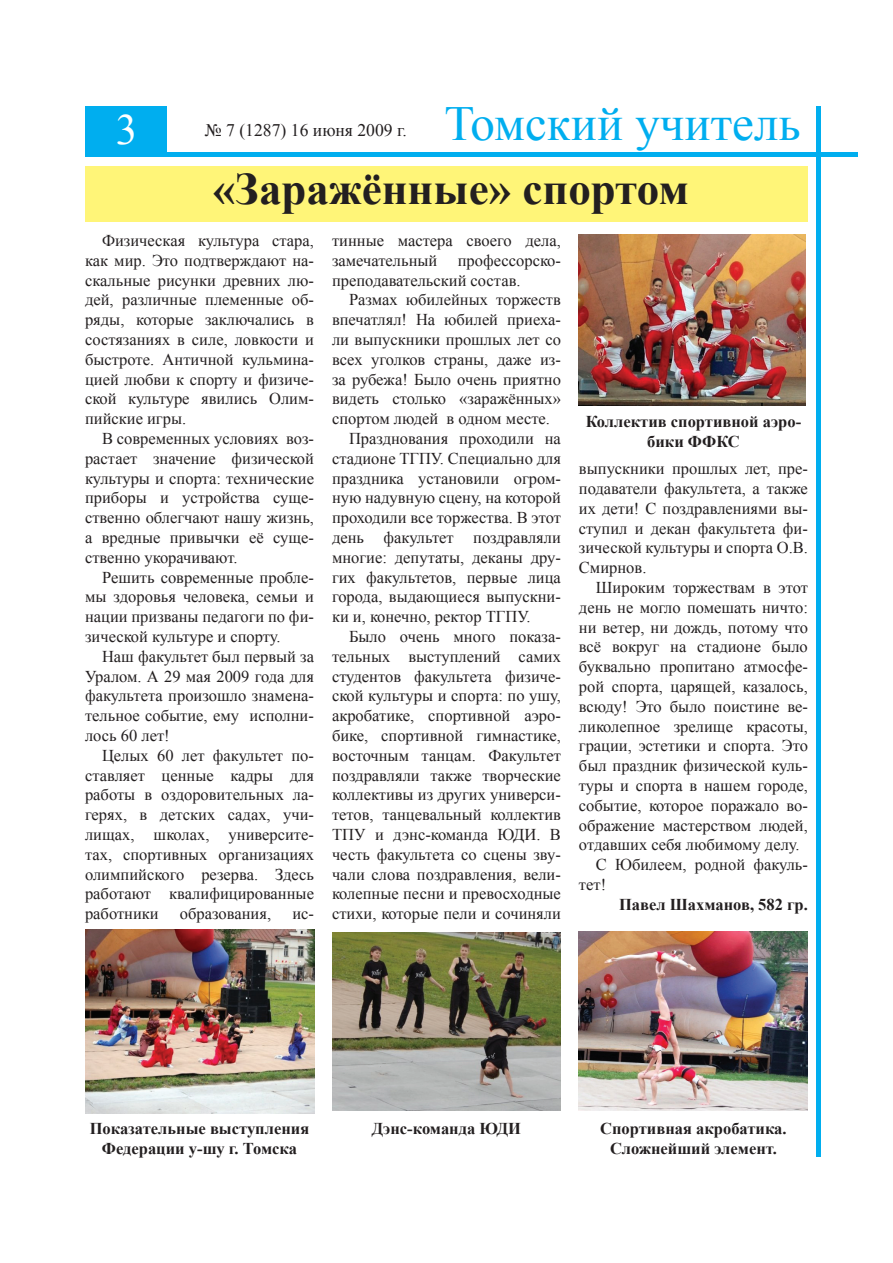
<style>
.page{position:relative;width:893px;height:1263px;background:#fff}
.page>*{position:absolute;margin:0;border:0;box-sizing:border-box;transform-origin:0 0}
.t1{font:49.05px "Times New Roman";color:#00aeef}
.t2{font:700 45px "Times New Roman";color:#231f20}
.t3{font:43.2px "Times New Roman";color:#fff}
.t4{font:17.7px "Times New Roman";color:#231f20}
.t5{font:16.5px/19.8px "Times New Roman";color:#231f20;text-align:justify}
.t6{font:700 16.5px/19.8px "Times New Roman";color:#231f20;text-align:center}
</style>
<div class="page">
<hr style="left:85px;top:152px;width:773px;height:4px;background:#00aeef">
<div style="left:85px;top:106px;width:82px;height:50px;background:#00aeef"></div>
<div style="left:85px;top:166px;width:723px;height:56px;background:#fff578"></div>
<img style="left:579px;top:235px;width:227px;height:171px">
<img style="left:85px;top:929px;width:229px;height:184px">
<img style="left:332px;top:932px;width:229px;height:179px">
<img style="left:579px;top:932px;width:229px;height:179px">
<hr style="left:817px;top:106px;width:4px;height:1051px;background:#00aeef">
<h3 class="t3" style="left:116px;top:101px;width:23px">3</h3>
<p class="t4" style="left:205px;top:118px;width:203px">№ 7 (1287) 16 июня 2009 г.</p>
<h1 class="t1" style="left:444px;top:91px;width:358px">Томский учитель</h1>
<h2 class="t2" style="left:213px;top:158px;width:478px">«Заражённые» спортом</h2>
<p class="t5" style="left:85px;top:230px;width:230px;text-indent:17px">Физическая культура стара, как мир. Это подтверждают на&shy;скальные рисунки древних лю&shy;дей, различные племенные об&shy;ряды, которые заключались в состязаниях в силе, ловкости и быстроте. Античной кульмина&shy;цией любви к спорту и физиче&shy;ской культуре явились Олим&shy;пийские игры.</p>
<p class="t5" style="left:85px;top:428px;width:230px;text-indent:17px">В современных условиях воз&shy;растает значение физической культуры и спорта: технические приборы и устройства суще&shy;ственно облегчают нашу жизнь, а вредные привычки её суще&shy;ственно укорачивают.</p>
<p class="t5" style="left:85px;top:567px;width:230px;text-indent:17px">Решить современные пробле&shy;мы здоровья человека, семьи и нации призваны педагоги по фи&shy;зической культуре и спорту.</p>
<p class="t5" style="left:85px;top:646px;width:230px;text-indent:17px">Наш факультет был первый за Уралом. А 29 мая 2009 года для факультета произошло знамена&shy;тельное событие, ему исполни&shy;лось 60 лет!</p>
<p class="t5" style="left:85px;top:745px;width:230px;text-indent:17px">Целых 60 лет факультет по&shy;ставляет ценные кадры для работы в оздоровительных ла&shy;герях, в детских садах, учи&shy;лищах, школах, университе&shy;тах, спортивных организациях олимпийского резерва. Здесь работают квалифицированные работники</p>
<p class="t5" style="left:180px;top:903px;width:93px">образования,</p>
<p class="t5" style="left:292px;top:903px;width:23px">ис-</p>
<p class="t5" style="left:332px;top:230px;width:230px">тинные мастера своего дела, замечательный профессорско&shy;преподавательский состав.</p>
<p class="t5" style="left:349px;top:290px;width:213px">Размах юбилейных торжеств</p>
<p class="t5" style="left:332px;top:309px;width:230px">впечатлял! На юбилей приеха-</p>
<p class="t5" style="left:332px;top:329px;width:230px">ли выпускники прошлых лет со</p>
<p class="t5" style="left:332px;top:349px;width:230px">всех уголков страны, даже из-</p>
<p class="t5" style="left:332px;top:369px;width:230px">за рубежа! Было очень приятно</p>
<p class="t5" style="left:332px;top:389px;width:230px">видеть столько «заражённых»</p>
<p class="t5" style="left:332px;top:408px;width:220px">спортом людей в одном месте.</p>
<p class="t5" style="left:349px;top:428px;width:213px">Празднования проходили на</p>
<p class="t5" style="left:332px;top:448px;width:230px">стадионе ТГПУ. Специально для</p>
<p class="t5" style="left:332px;top:468px;width:230px">праздника установили огром-</p>
<p class="t5" style="left:332px;top:488px;width:230px">ную надувную сцену, на которой</p>
<p class="t5" style="left:332px;top:507px;width:230px">проходили все торжества. В этот</p>
<p class="t5" style="left:332px;top:527px;width:230px">день факультет поздравляли</p>
<p class="t5" style="left:332px;top:547px;width:230px">многие: депутаты, деканы дру-</p>
<p class="t5" style="left:332px;top:567px;width:230px">гих факультетов, первые лица</p>
<p class="t5" style="left:332px;top:587px;width:230px">города, выдающиеся выпускни-</p>
<p class="t5" style="left:332px;top:606px;width:200px">ки и, конечно, ректор ТГПУ.</p>
<p class="t5" style="left:349px;top:626px;width:213px">Было очень много показа-</p>
<p class="t5" style="left:332px;top:646px;width:230px">тельных выступлений самих</p>
<p class="t5" style="left:332px;top:666px;width:230px">студентов факультета физиче-</p>
<p class="t5" style="left:332px;top:686px;width:230px">ской культуры и спорта: по ушу,</p>
<p class="t5" style="left:332px;top:705px;width:230px">акробатике, спортивной аэро-</p>
<p class="t5" style="left:332px;top:725px;width:230px">бике, спортивной гимнастике,</p>
<p class="t5" style="left:332px;top:745px;width:230px">восточным танцам. Факультет</p>
<p class="t5" style="left:332px;top:765px;width:230px">поздравляли также творческие</p>
<p class="t5" style="left:332px;top:785px;width:230px">коллективы из других универси-</p>
<p class="t5" style="left:332px;top:804px;width:230px">тетов, танцевальный коллектив</p>
<p class="t5" style="left:332px;top:824px;width:230px">ТПУ и дэнс-команда ЮДИ. В</p>
<p class="t5" style="left:332px;top:844px;width:230px">честь факультета со сцены зву-</p>
<p class="t5" style="left:332px;top:864px;width:230px">чали слова поздравления, вели-</p>
<p class="t5" style="left:332px;top:884px;width:230px">колепные песни и превосходные</p>
<p class="t5" style="left:332px;top:903px;width:230px">стихи, которые пели и сочиняли</p>
<p class="t6" style="left:586px;top:411px;width:217px">Коллектив спортивной аэро&shy;бики ФФКС</p>
<p class="t5" style="left:579px;top:459px;width:230px">выпускники прошлых лет, пре&shy;подаватели факультета, а также их дети! С поздравлениями вы&shy;ступил и декан факультета фи&shy;зической культуры и спорта О.В.<br>Смирнов.</p>
<p class="t5" style="left:596px;top:577px;width:213px">Широким торжествам в этот</p>
<p class="t5" style="left:579px;top:597px;width:230px">день не могло помешать ничто:</p>
<p class="t5" style="left:579px;top:617px;width:230px">ни ветер, ни дождь, потому что</p>
<p class="t5" style="left:579px;top:637px;width:230px">всё вокруг на стадионе было</p>
<p class="t5" style="left:579px;top:657px;width:230px">буквально пропитано атмосфе-</p>
<p class="t5" style="left:579px;top:676px;width:230px">рой спорта, царящей, казалось,</p>
<p class="t5" style="left:579px;top:696px;width:230px">всюду! Это было поистине ве-</p>
<p class="t5" style="left:579px;top:716px;width:230px">ликолепное зрелище красоты,</p>
<p class="t5" style="left:579px;top:736px;width:230px">грации, эстетики и спорта. Это</p>
<p class="t5" style="left:579px;top:756px;width:230px">был праздник физической куль-</p>
<p class="t5" style="left:579px;top:775px;width:230px">туры и спорта в нашем городе,</p>
<p class="t5" style="left:579px;top:795px;width:230px">событие, которое поражало во-</p>
<p class="t5" style="left:579px;top:815px;width:230px">ображение мастерством людей,</p>
<p class="t5" style="left:579px;top:835px;width:222px">отдавших себя любимому делу.</p>
<p class="t5" style="left:596px;top:855px;width:213px">С Юбилеем, родной факуль-</p>
<p class="t5" style="left:579px;top:874px;width:29px">тет!</p>
<p class="t6" style="left:619px;top:894px;width:190px">Павел Шахманов, 582 гр.</p>
<p class="t6" style="left:90px;top:1118px;width:221px">Показательные выступления<br>Федерации у-шу г. Томска</p>
<p class="t6" style="left:372px;top:1118px;width:151px">Дэнс-команда ЮДИ</p>
<p class="t6" style="left:600px;top:1118px;width:188px">Спортивная акробатика.<br>Сложнейший элемент.</p>
</div>
